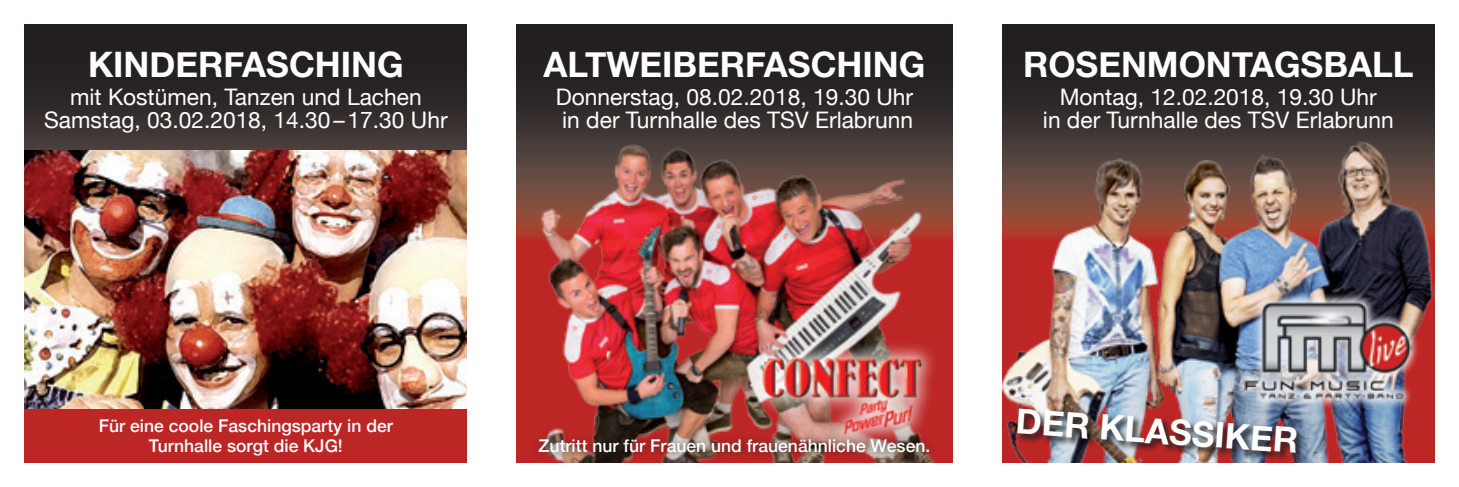
<style>
.page{position:relative;width:1459px;height:487px;background:#fff}
.page>*{position:absolute;margin:0;border:0;box-sizing:border-box;transform-origin:0 0}
.t1{font:700 35px "Helvetica Neue";color:#fff}
.t2{font:22.75px/22.8px "Helvetica Neue";color:#fff;text-align:center}
.t3{font:500 17.5px/19.2px "Helvetica Neue";color:#fff;text-align:center}
</style>
<div class="page">
<svg style="left:25px;top:25px;width:441px;height:436px;background:#572727"></svg>
<img style="left:25px;top:150px;width:441px;height:258px">
<svg style="left:1002px;top:25px;width:432px;height:116px;background:#2b2626"></svg>
<img style="left:1002px;top:141px;width:432px;height:320px">
<div style="left:1016px;top:407px;width:289px;height:54px;background:#231f20;opacity:.75"></div>
<div style="left:1234px;top:291px;width:185px;height:117px;background:#fff;opacity:.75"></div>
<img style="left:1235px;top:297px;width:177px;height:105px">
<svg style="left:516px;top:25px;width:436px;height:116px;background:#2b2626"></svg>
<img style="left:516px;top:141px;width:436px;height:320px">
<div style="left:745px;top:339px;width:193px;height:111px;background:#fff;opacity:.75"></div>
<img style="left:761px;top:353px;width:163px;height:77px">
<div style="left:531px;top:430px;width:406px;height:29px;background:#231f20;opacity:.75"></div>
<h1 class="t1" style="left:88px;top:37px;width:317px">KINDERFASCHING</h1>
<p class="t2" style="left:44px;top:87px;width:405px">mit Kostümen, Tanzen und Lachen<br>Samstag, 03.02.2018, 14.30–17.30 Uhr</p>
<h1 class="t1" style="left:543px;top:37px;width:383px">ALTWEIBERFASCHING</h1>
<p class="t2" style="left:556px;top:87px;width:359px;text-align:left">Donnerstag, 08.02.2018, 19.30 Uhr in der Turnhalle des TSV Erlabrunn</p>
<h1 class="t1" style="left:1023px;top:37px;width:392px">ROSENMONTAGSBALL</h1>
<p class="t2" style="left:1043px;top:87px;width:352px">Montag, 12.02.2018, 19.30 Uhr<br>in der Turnhalle des TSV Erlabrunn</p>
<p class="t3" style="left:99px;top:414px;width:296px">Für eine coole Faschingsparty in der<br>Turnhalle sorgt die KJG!</p>
<p class="t3" style="left:538px;top:434px;width:393px">Zutritt nur für Frauen und frauenähnliche Wesen.</p>
<h1 class="t1" style="left:1018px;top:393px;width:284px;rotate:4deg">DER KLASSIKER</h1>
</div>
